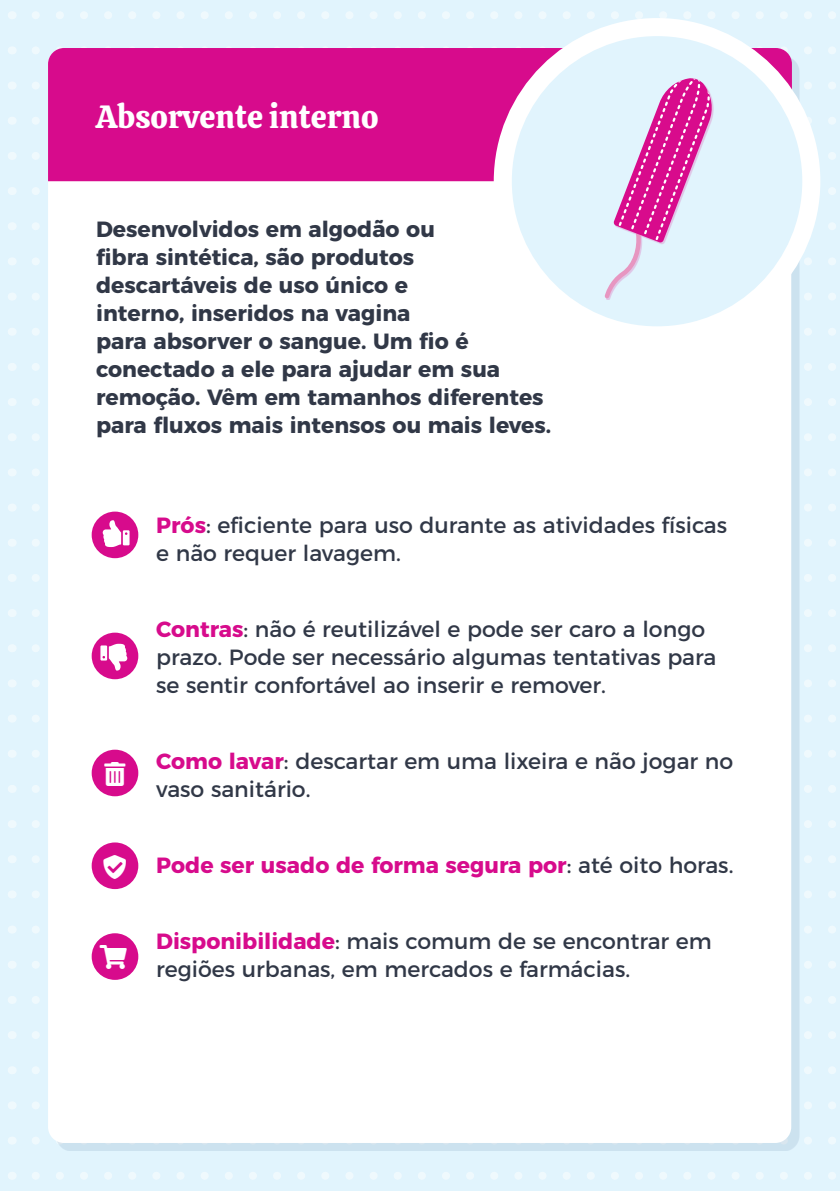
<style>
.page{position:relative;width:840px;height:1191px;background:#fff}
.page>*{position:absolute;margin:0;border:0;box-sizing:border-box;transform-origin:0 0}
.H1_-_booklet{font:32px "Calistoga";color:#fff}
.Stats{font:22px/28px "Montserrat";color:#313847}
.Intro{font:700 22px/28px "Montserrat";color:#313847}
.Stats-2{font:700 22px "Montserrat";color:#d70b8c}
.s1{font-weight:700;color:#d70b8c}
.s2{font-weight:400;color:#313847}
</style>
<div class="page">
<div style="left:0;top:0;width:839px;height:1191px;background:#e1f4fd"></div>
<svg style="left:36px;top:1066px;width:804px;height:8px"></svg>
<svg style="left:36px;top:679px;width:804px;height:8px"></svg>
<svg style="left:36px;top:1101px;width:804px;height:8px"></svg>
<svg style="left:36px;top:714px;width:804px;height:8px"></svg>
<svg style="left:36px;top:1136px;width:804px;height:8px"></svg>
<svg style="left:36px;top:328px;width:804px;height:8px"></svg>
<svg style="left:36px;top:1171px;width:804px;height:8px"></svg>
<svg style="left:36px;top:363px;width:804px;height:8px"></svg>
<svg style="left:36px;top:398px;width:804px;height:8px"></svg>
<svg style="left:36px;top:820px;width:804px;height:8px"></svg>
<svg style="left:36px;top:11px;width:804px;height:8px"></svg>
<svg style="left:36px;top:433px;width:804px;height:8px"></svg>
<svg style="left:36px;top:46px;width:804px;height:8px"></svg>
<svg style="left:36px;top:468px;width:804px;height:8px"></svg>
<svg style="left:36px;top:890px;width:804px;height:8px"></svg>
<svg style="left:36px;top:503px;width:804px;height:8px"></svg>
<svg style="left:36px;top:925px;width:804px;height:8px"></svg>
<svg style="left:36px;top:574px;width:804px;height:8px"></svg>
<svg style="left:36px;top:996px;width:804px;height:8px"></svg>
<svg style="left:36px;top:609px;width:804px;height:8px"></svg>
<svg style="left:36px;top:1031px;width:804px;height:8px"></svg>
<div style="left:48px;top:48px;width:742px;height:1095px;background:#fff;border-radius:16px"></div>
<div style="left:48px;top:48px;width:743px;height:29px;background:#d70b8c"></div>
<div style="left:92px;top:511px;width:46px;height:47px;background:#d70b8c;border-radius:50%"></div>
<svg style="left:36px;top:520px;width:804px;height:27px"></svg>
<div style="left:92px;top:632px;width:46px;height:47px;background:#d70b8c;border-radius:50%"></div>
<svg style="left:36px;top:644px;width:804px;height:26px"></svg>
<div style="left:92px;top:749px;width:46px;height:47px;background:#d70b8c;border-radius:50%"></div>
<div style="left:92px;top:842px;width:46px;height:47px;background:#d70b8c;border-radius:50%"></div>
<div style="left:92px;top:933px;width:46px;height:47px;background:#d70b8c;border-radius:50%"></div>
<svg style="left:502px;top:27px;width:308px;height:308px;fill:#e1f4fd"></svg>
<div style="left:493px;top:18px;width:326px;height:326px;border:18px solid #fff;border-radius:50%"></div>
<svg style="left:36px;top:77px;width:804px;height:225px"></svg>
<svg style="left:36px;top:749px;width:804px;height:44px"></svg>
<svg style="left:36px;top:854px;width:804px;height:24px"></svg>
<svg style="left:36px;top:945px;width:804px;height:24px"></svg>
<p class="H1_-_booklet" style="left:96px;top:89px;width:284px">Absorvente interno</p>
<p class="Intro" style="left:96px;top:213px;width:456px">Desenvolvidos em algodão ou<br>fibra sintética, são produtos descartáveis de uso único e<br>interno, inseridos na vagina<br>para absorver o sangue. Um fio é conectado a ele para ajudar em sua remoção. Vêm em tamanhos diferentes para fluxos mais intensos ou mais leves.</p>
<p class="Stats" style="left:156px;top:509px;width:572px"><span class="s1">Prós</span>: eficiente para uso durante as atividades físicas e não requer lavagem.</p>
<p class="Stats" style="left:156px;top:613px;width:561px"><span class="s1">Contras</span>: não é reutilizável e pode ser caro a longo prazo. Pode ser necessário algumas tentativas para se sentir confortável ao inserir e remover.</p>
<p class="Stats" style="left:156px;top:745px;width:578px"><span class="s1">Como lavar</span>: descartar em uma lixeira e não jogar no vaso sanitário.</p>
<p class="Stats-2" style="left:156px;top:847px;width:578px">Pode ser usado de forma segura por<span class="s2">: até oito horas.</span></p>
<p class="Stats" style="left:156px;top:925px;width:557px"><span class="s1">Disponibilidade</span>: mais comum de se encontrar em regiões urbanas, em mercados e farmácias.</p>
</div>
